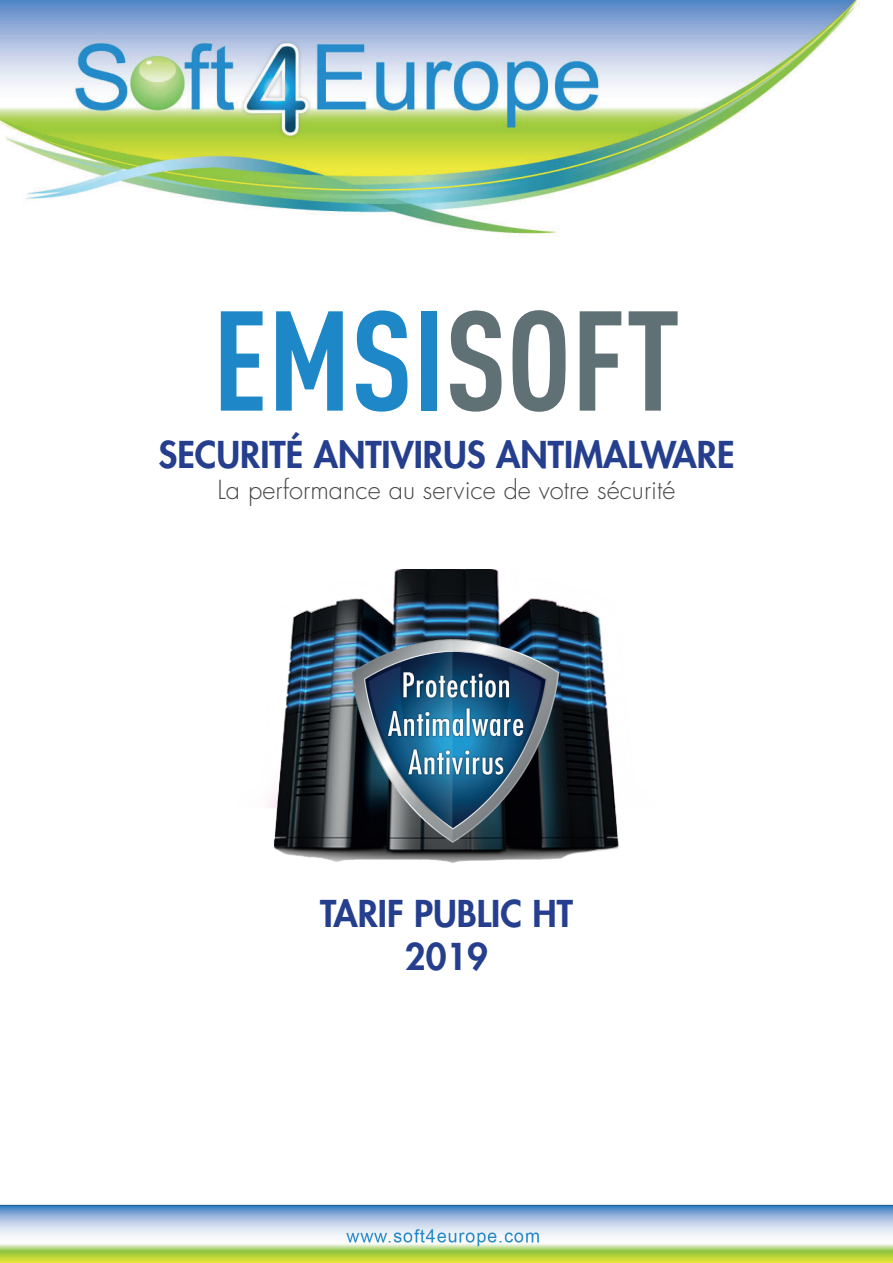
<style>
.page{position:relative;width:893px;height:1263px;background:#fff}
.page>*{position:absolute;margin:0;border:0;box-sizing:border-box;transform-origin:0 0}
.t1{font:700 139.5px "FFDIN Pro Cond";color:#1d87c7}
.t2{font:800 36px/43.2px "Futura Std";color:#253f8e;text-align:center}
.t3{font:300 25.5px "Futura Std";color:#454647}
.s1{color:#607175}
</style>
<div class="page">
<img style="left:0;top:0;width:860px;height:236px">
<img style="left:268px;top:570px;width:351px;height:293px">
<img style="left:340px;top:631px;width:227px;height:222px">
<img style="left:0;top:1204px;width:893px;height:59px">
<h1 class="t1" style="left:212px;top:256px;width:470px">EMSI<span class="s1">SOFT</span></h1>
<p class="t2" style="left:158px;top:433px;width:578px">SECURITÉ ANTIVIRUS ANTIMALWARE</p>
<p class="t3" style="left:218px;top:474px;width:459px">La performance au service de votre sécurité</p>
<p class="t2" style="left:320px;top:892px;width:254px">TARIF PUBLIC HT<br>2019</p>
</div>
